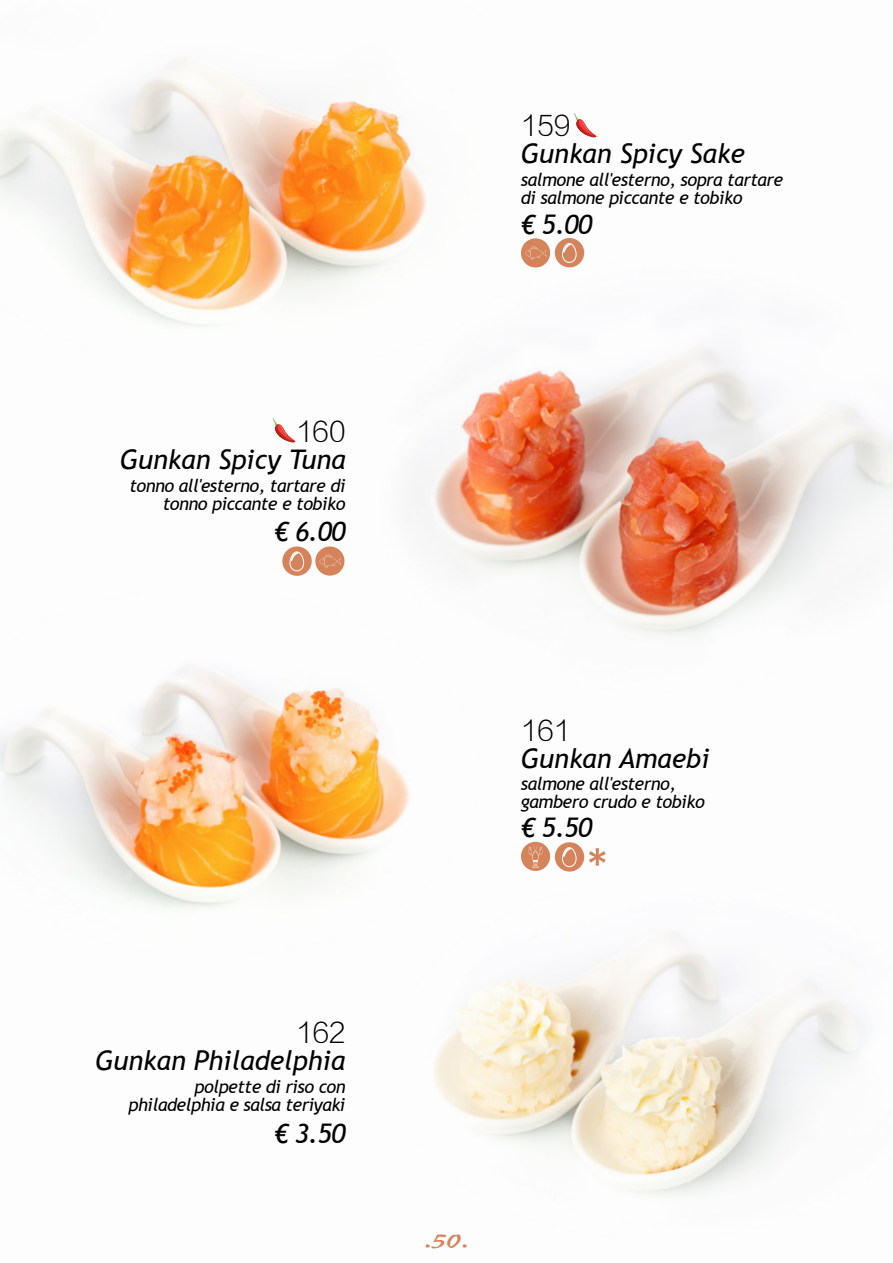
<style>
.page{position:relative;width:893px;height:1263px;background:#fff}
.page>*{position:absolute;margin:0;border:0;box-sizing:border-box;transform-origin:0 0}
.t1{font:italic 27px "Trebuchet MS";color:#000}
.t2{font:27px "FZLTXHJW GB1 0";color:#000}
.t3{font:27px "ST Baoli SC Regular";color:#d5835b}
.t4{font:italic 18px/18px "Trebuchet MS";letter-spacing:-.025em;color:#000}
</style>
<div class="page">
<img style="left:333px;top:238px;width:560px;height:398px">
<img style="left:0;top:587px;width:524px;height:321px">
<img style="left:408px;top:884px;width:457px;height:312px">
<div style="left:315px;top:546px;width:29px;height:30px;background:#d5835b;border-radius:50%"></div>
<svg style="left:319px;top:554px;width:23px;height:14px"></svg>
<div style="left:521px;top:238px;width:29px;height:29px;background:#d5835b;border-radius:50%"></div>
<svg style="left:525px;top:246px;width:22px;height:13px"></svg>
<div style="left:521px;top:842px;width:29px;height:29px;background:#d5835b;border-radius:50%"></div>
<svg style="left:528px;top:845px;width:15px;height:24px"></svg>
<div style="left:555px;top:238px;width:29px;height:29px;background:#d5835b;border-radius:50%"></div>
<svg style="left:562px;top:243px;width:15px;height:20px"></svg>
<div style="left:282px;top:546px;width:30px;height:30px;background:#d5835b;border-radius:50%"></div>
<svg style="left:289px;top:551px;width:16px;height:21px"></svg>
<div style="left:555px;top:842px;width:29px;height:29px;background:#d5835b;border-radius:50%"></div>
<svg style="left:562px;top:847px;width:15px;height:21px"></svg>
<img style="left:0;top:58px;width:487px;height:304px">
<svg style="left:273px;top:418px;width:23px;height:25px"></svg>
<svg style="left:574px;top:113px;width:23px;height:25px"></svg>
<svg style="left:589px;top:848px;width:17px;height:18px"></svg>
<h1 class="t2" style="left:296px;top:417px;width:51px">160</h1>
<h1 class="t1" style="left:120px;top:443px;width:227px">Gunkan Spicy Tuna</h1>
<p class="t4" style="left:129px;top:476px;width:218px;text-align:right">tonno all'esterno, tartare di tonno piccante e tobiko</p>
<h1 class="t1" style="left:274px;top:515px;width:73px">€ 6.00</h1>
<h1 class="t2" style="left:296px;top:1019px;width:51px">162</h1>
<h1 class="t1" style="left:95px;top:1044px;width:252px">Gunkan Philadelphia</h1>
<p class="t4" style="left:128px;top:1077px;width:219px;text-align:right">polpette di riso con philadelphia e salsa teriyaki</p>
<h1 class="t1" style="left:274px;top:1117px;width:73px">€ 3.50</h1>
<h1 class="t2" style="left:521px;top:112px;width:51px">159</h1>
<h1 class="t1" style="left:521px;top:137px;width:226px">Gunkan Spicy Sake</h1>
<p class="t4" style="left:521px;top:171px;width:264px">salmone all'esterno, sopra tartare di salmone piccante e tobiko</p>
<h1 class="t1" style="left:521px;top:208px;width:73px">€ 5.00</h1>
<h1 class="t2" style="left:521px;top:716px;width:51px">161</h1>
<h1 class="t1" style="left:521px;top:741px;width:190px">Gunkan Amaebi</h1>
<p class="t4" style="left:521px;top:775px;width:185px">salmone all'esterno, gambero crudo e tobiko</p>
<h1 class="t1" style="left:521px;top:811px;width:73px">€ 5.50</h1>
<h1 class="t3" style="left:425px;top:1226px;width:45px">.50.</h1>
</div>
